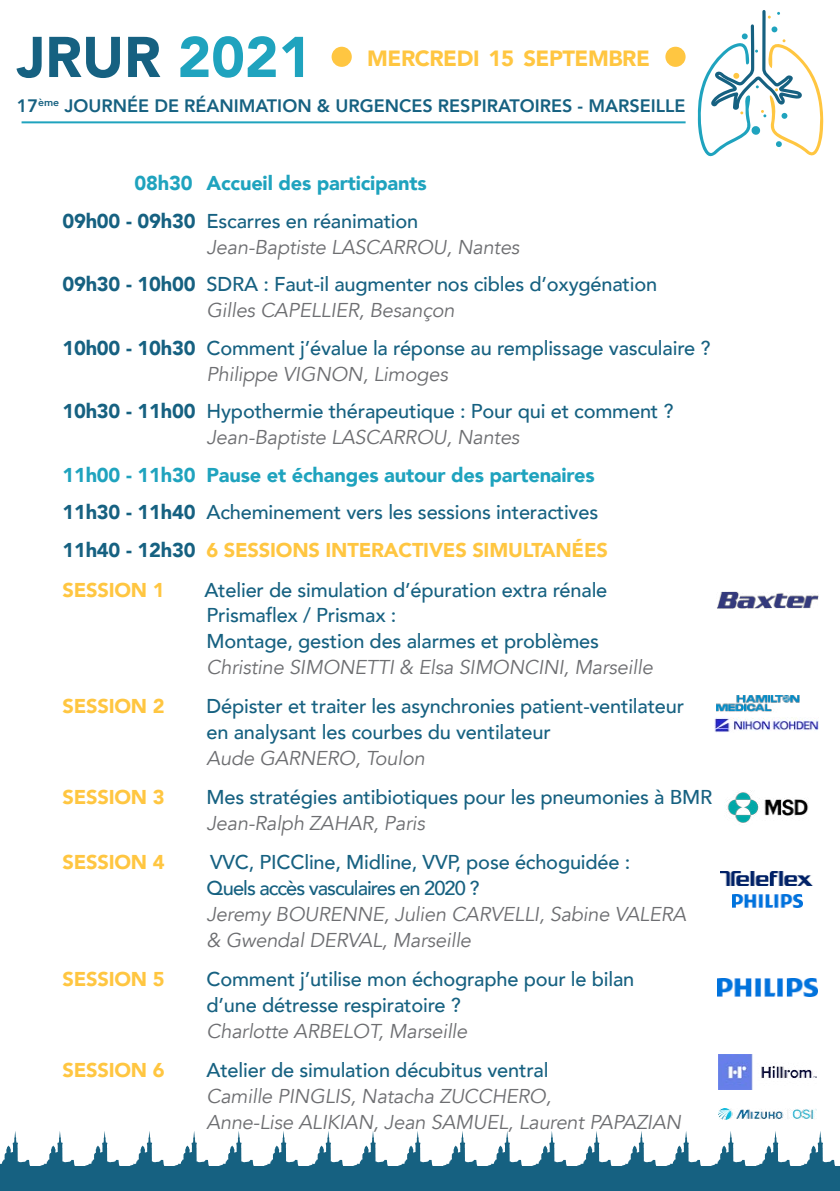
<style>
.page{position:relative;width:840px;height:1191px;background:#fff}
.page>*{position:absolute;margin:0;border:0;box-sizing:border-box;transform-origin:0 0}
.t1{font:900 56.8px "Avenir";color:#166181}
.t2{font:900 22px "Avenir";letter-spacing:-.02em;color:#ffc641}
.t3{font:500 20px/25.8px "Avenir";letter-spacing:-.01em;color:#166181}
.t4{font:italic 20px/25.8px "Avenir";letter-spacing:-.01em;color:#6d6e71}
.t5{font:900 20px/38.2px "Avenir";letter-spacing:-.01em;color:#1fa3be}
.t6{font:900 20px "Avenir";letter-spacing:-.01em;color:#ffc641}
.t7{font:800 18px "Avenir";color:#166181}
.s1{color:#1fa3be}
.s2{color:#166181}
.s3{font-weight:500;color:#166181}
.s4{font-weight:400;font-style:italic;color:#6d6e71}
.s5{font-weight:900}
.s6{color:#ffc641}
</style>
<div class="page">
<svg style="left:697px;top:10px;width:126px;height:147px"></svg>
<div style="left:665px;top:47px;width:20px;height:20px;background:#ffc641;border-radius:50%"></div>
<div style="left:331px;top:47px;width:20px;height:20px;background:#ffc641;border-radius:50%"></div>
<hr style="left:22px;top:121px;width:663px;height:2px;background:#1fa3be">
<svg style="left:0;top:1131px;width:30px;height:35px"></svg>
<svg style="left:85px;top:1131px;width:35px;height:35px"></svg>
<svg style="left:174px;top:1131px;width:35px;height:35px"></svg>
<svg style="left:264px;top:1131px;width:35px;height:35px"></svg>
<svg style="left:353px;top:1131px;width:35px;height:35px"></svg>
<svg style="left:443px;top:1131px;width:35px;height:35px"></svg>
<svg style="left:532px;top:1131px;width:35px;height:35px"></svg>
<svg style="left:622px;top:1131px;width:34px;height:35px"></svg>
<svg style="left:711px;top:1131px;width:35px;height:35px"></svg>
<svg style="left:40px;top:1131px;width:35px;height:35px"></svg>
<svg style="left:130px;top:1131px;width:35px;height:35px"></svg>
<svg style="left:219px;top:1131px;width:35px;height:35px"></svg>
<svg style="left:308px;top:1131px;width:35px;height:35px"></svg>
<svg style="left:398px;top:1131px;width:35px;height:35px"></svg>
<svg style="left:487px;top:1131px;width:35px;height:35px"></svg>
<svg style="left:577px;top:1131px;width:35px;height:35px"></svg>
<svg style="left:666px;top:1131px;width:35px;height:35px"></svg>
<svg style="left:756px;top:1131px;width:34px;height:35px"></svg>
<svg style="left:800px;top:1131px;width:35px;height:35px"></svg>
<div style="left:0;top:1166px;width:839px;height:25px;background:#166181"></div>
<img style="left:717px;top:591px;width:101px;height:18px">
<img style="left:714px;top:718px;width:104px;height:14px">
<img style="left:716px;top:695px;width:82px;height:17px">
<img style="left:726px;top:791px;width:83px;height:32px">
<img style="left:717px;top:978px;width:100px;height:18px">
<img style="left:720px;top:871px;width:92px;height:14px">
<img style="left:732px;top:894px;width:70px;height:13px">
<img style="left:718px;top:1054px;width:98px;height:35px">
<img style="left:718px;top:1108px;width:98px;height:11px">
<h1 class="t1" style="left:17px;top:9px;width:297px">JRUR <span class="s1">2021</span></h1>
<p class="t7" style="left:17px;top:92px;width:670px">17<sup>ème</sup> JOURNÉE DE RÉANIMATION &amp; URGENCES RESPIRATOIRES - MARSEILLE</p>
<p class="t2" style="left:367px;top:40px;width:284px">MERCREDI 15 SEPTEMBRE</p>
<p class="t5" style="left:62px;top:164px;width:365px;text-indent:72px">08h30 Accueil des participants<br><span class="s2">09h00 - 09h30</span> <span class="s3">Escarres en réanimation</span></p>
<p class="t3" style="left:62px;top:227px;width:596px;line-height:37.8px;text-align:center"><span class="s4">Jean-Baptiste LASCARROU, Nantes<br></span><span class="s5">09h30 - 10h00</span> SDRA : Faut-il augmenter nos cibles d’oxygénation</p>
<p class="t3" style="left:62px;top:290px;width:649px;line-height:37.8px;text-indent:144px"><span class="s4">Gilles CAPELLIER, Besançon<br></span><span class="s5">10h00 - 10h30</span> Comment j’évalue la réponse au remplissage vasculaire ?</p>
<p class="t3" style="left:62px;top:353px;width:612px;line-height:37.8px;text-indent:144px"><span class="s4">Philippe VIGNON, Limoges<br></span><span class="s5">10h30 - 11h00</span> Hypothermie thérapeutique : Pour qui et comment ?</p>
<p class="t4" style="left:206px;top:424px;width:314px">Jean-Baptiste LASCARROU, Nantes</p>
<p class="t5" style="left:62px;top:455px;width:546px">11h00 - 11h30 Pause et échanges autour des partenaires <span class="s2">11h30 - 11h40</span> <span class="s3">Acheminement vers les sessions interactives </span><span class="s2">11h40 - 12h30</span> <span class="s6">6 SESSIONS INTERACTIVES SIMULTANÉES SESSION 1</span></p>
<p class="t3" style="left:204px;top:575px;width:404px">Atelier de simulation d’épuration extra rénale<br>Prismaflex / Prismax :<br>Montage, gestion des alarmes et problèmes</p>
<p class="t4" style="left:206px;top:654px;width:447px">Christine SIMONETTI &amp; Elsa SIMONCINI, Marseille</p>
<p class="t6" style="left:62px;top:689px;width:104px">SESSION 2</p>
<p class="t3" style="left:206px;top:692px;width:479px">Dépister et traiter les asynchronies patient-ventilateur en analysant les courbes du ventilateur</p>
<p class="t4" style="left:206px;top:745px;width:220px">Aude GARNERO, Toulon</p>
<p class="t6" style="left:62px;top:780px;width:104px">SESSION 3</p>
<p class="t3" style="left:206px;top:783px;width:507px">Mes stratégies antibiotiques pour les pneumonies à BMR</p>
<p class="t4" style="left:206px;top:810px;width:220px">Jean-Ralph ZAHAR, Paris</p>
<p class="t6" style="left:62px;top:845px;width:104px">SESSION 4</p>
<p class="t3" style="left:206px;top:848px;width:425px">VVC, PICCline, Midline, VVP, pose échoguidée :<br>Quels accès vasculaires en 2020 ?</p>
<p class="t4" style="left:206px;top:901px;width:481px">Jeremy BOURENNE, Julien CARVELLI, Sabine VALERA &amp; Gwendal DERVAL, Marseille</p>
<p class="t6" style="left:62px;top:962px;width:104px">SESSION 5</p>
<p class="t3" style="left:206px;top:965px;width:429px">Comment j’utilise mon échographe pour le bilan d’une détresse respiratoire ?</p>
<p class="t4" style="left:206px;top:1018px;width:262px">Charlotte ARBELOT, Marseille</p>
<p class="t6" style="left:62px;top:1053px;width:104px">SESSION 6</p>
<p class="t3" style="left:206px;top:1056px;width:343px">Atelier de simulation décubitus ventral</p>
<p class="t4" style="left:206px;top:1083px;width:476px">Camille PINGLIS, Natacha ZUCCHERO,<br>Anne-Lise ALIKIAN, Jean SAMUEL, Laurent PAPAZIAN</p>
</div>
